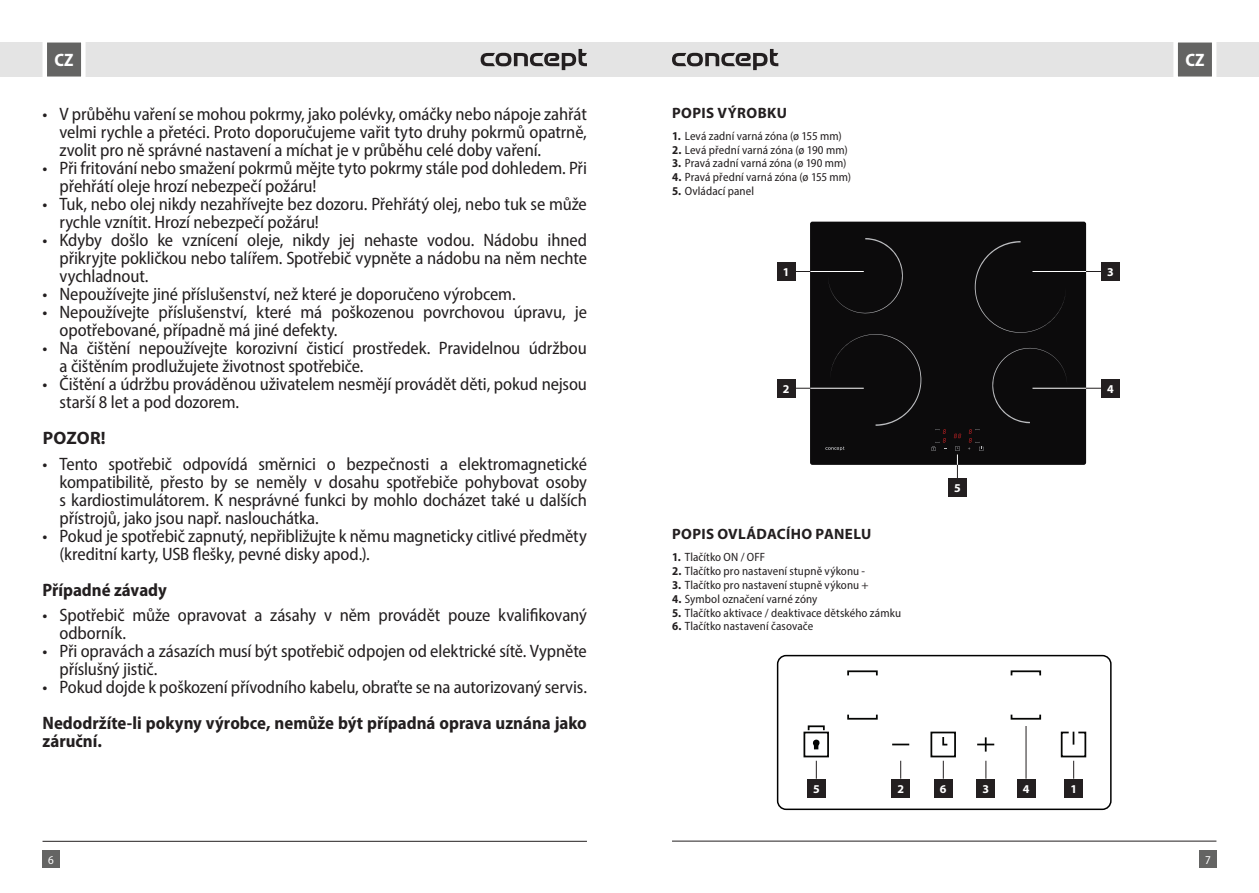
<style>
.page{position:relative;width:1259px;height:893px;background:#fff}
.page>*{position:absolute;margin:0;border:0;box-sizing:border-box;transform-origin:0 0}
.t1{font:semi-condensed 18px/18px "Myriad Pro";letter-spacing:-.005em;color:#231f20}
.t2{font:700 semi-condensed 18px/18px "Myriad Pro";color:#231f20}
.t3{font:700 18px "Myriad Pro";letter-spacing:.01em;color:#231f20}
.t4{font:700 semi-condensed 18px "Myriad Pro";color:#fff}
.t5{font:700 15px "Myriad Pro";letter-spacing:.025em;color:#231f20}
.t6{font:semi-condensed 12px "Myriad Pro";letter-spacing:.01em;color:#231f20}
.t7{font:700 12px "Myriad Pro";color:#fff}
.t8{font:semi-condensed 12px "Myriad Pro";color:#fff}
.s1{font-weight:700}
</style>
<div class="page">
<div style="left:629px;top:43px;width:630px;height:34px;background:#e4e4e4"></div>
<div style="left:0;top:43px;width:629px;height:34px;background:#e4e4e4"></div>
<div style="left:43px;top:850px;width:17px;height:17px;background:#646463"></div>
<div style="left:1199px;top:850px;width:17px;height:17px;background:#646463"></div>
<svg style="left:1171px;top:42px;width:47px;height:35px;background:#8f8f8e"></svg>
<svg style="left:40px;top:42px;width:48px;height:35px;background:#919190"></svg>
<hr style="left:672px;top:841px;width:544px;height:1px;background:#231f20">
<hr style="left:43px;top:841px;width:544px;height:1px;background:#231f20">
<svg style="left:480px;top:49px;width:107px;height:21px"></svg>
<svg style="left:672px;top:49px;width:106px;height:21px"></svg>
<svg style="left:900px;top:761px;width:1px;height:18px"></svg>
<svg style="left:816px;top:761px;width:1px;height:18px"></svg>
<svg style="left:985px;top:761px;width:1px;height:18px"></svg>
<hr style="left:1025px;top:726px;width:1px;height:53px;background:#231f20">
<svg style="left:943px;top:761px;width:1px;height:18px"></svg>
<div style="left:891px;top:779px;width:19px;height:19px;background:#231f20"></div>
<div style="left:807px;top:779px;width:18px;height:19px;background:#231f20"></div>
<div style="left:976px;top:779px;width:19px;height:19px;background:#231f20"></div>
<div style="left:1064px;top:779px;width:18px;height:19px;background:#231f20"></div>
<div style="left:1017px;top:779px;width:18px;height:19px;background:#231f20"></div>
<div style="left:934px;top:779px;width:18px;height:19px;background:#231f20"></div>
<div style="left:803px;top:732px;width:26px;height:25px;border:2px solid #040503"></div>
<div style="left:930px;top:732px;width:26px;height:25px;border:2px solid #040503"></div>
<div style="left:807px;top:725px;width:17px;height:6px;border:2px solid #040503"></div>
<svg style="left:812px;top:739px;width:8px;height:11px"></svg>
<div style="left:847px;top:714px;width:30px;height:6px;border:2px solid #040503"></div>
<div style="left:847px;top:670px;width:30px;height:6px;border:2px solid #040503"></div>
<div style="left:1010px;top:714px;width:31px;height:6px;border:2px solid #040503"></div>
<div style="left:1010px;top:670px;width:31px;height:6px;border:2px solid #040503"></div>
<svg style="left:892px;top:744px;width:17px;height:1px"></svg>
<svg style="left:977px;top:737px;width:17px;height:15px"></svg>
<svg style="left:942px;top:737px;width:6px;height:9px"></svg>
<svg style="left:1060px;top:731px;width:26px;height:48px"></svg>
<div style="left:777px;top:655px;width:334px;height:155px;border:2px solid #000;border-radius:9px"></div>
<div style="left:810px;top:222px;width:276px;height:243px;background:#0c0b0c;border-radius:2px"></div>
<svg style="left:992px;top:348px;width:75px;height:75px"></svg>
<svg style="left:828px;top:238px;width:75px;height:76px"></svg>
<svg style="left:974px;top:241px;width:91px;height:92px"></svg>
<svg style="left:830px;top:334px;width:91px;height:92px"></svg>
<svg style="left:825px;top:447px;width:19px;height:3px"></svg>
<svg style="left:954px;top:434px;width:7px;height:5px"></svg>
<svg style="left:931px;top:429px;width:16px;height:22px"></svg>
<svg style="left:968px;top:429px;width:15px;height:22px"></svg>
<hr style="left:810px;top:271px;width:53px;height:1px;background:#fff">
<hr style="left:1032px;top:271px;width:54px;height:1px;background:#fff">
<hr style="left:1032px;top:388px;width:54px;height:1px;background:#fff">
<hr style="left:810px;top:388px;width:53px;height:1px;background:#fff">
<svg style="left:795px;top:271px;width:15px;height:1px"></svg>
<svg style="left:1086px;top:271px;width:15px;height:1px"></svg>
<svg style="left:1086px;top:388px;width:15px;height:1px"></svg>
<svg style="left:955px;top:446px;width:4px;height:32px"></svg>
<svg style="left:795px;top:388px;width:15px;height:1px"></svg>
<div style="left:777px;top:262px;width:18px;height:19px;background:#231f20"></div>
<div style="left:1101px;top:262px;width:18px;height:19px;background:#231f20"></div>
<div style="left:1101px;top:379px;width:18px;height:19px;background:#231f20"></div>
<div style="left:948px;top:478px;width:18px;height:19px;background:#231f20"></div>
<div style="left:777px;top:379px;width:18px;height:19px;background:#231f20"></div>
<p class="t4" style="left:55px;top:48px;width:20px">CZ</p>
<p class="t4" style="left:1185px;top:48px;width:20px">CZ</p>
<p class="t1" style="left:60px;top:105px;width:529px;text-align:justify;text-indent:-17px">• V průběhu vaření se mohou pokrmy, jako polévky, omáčky nebo nápoje zahřát velmi rychle a přetéci. Proto doporučujeme vařit tyto druhy pokrmů opatrně, zvolit pro ně správné nastavení a míchat je v průběhu celé doby vaření.</p>
<p class="t1" style="left:60px;top:159px;width:529px;text-indent:-17px">• Při fritování nebo smažení pokrmů mějte tyto pokrmy stále pod dohledem. Při přehřátí oleje hrozí nebezpečí požáru!</p>
<p class="t1" style="left:60px;top:195px;width:529px;text-indent:-17px">• Tuk, nebo olej nikdy nezahřívejte bez dozoru. Přehřátý olej, nebo tuk se může rychle vznítit. Hrozí nebezpečí požáru!</p>
<p class="t1" style="left:60px;top:231px;width:529px;text-align:justify;text-indent:-17px">• Kdyby došlo ke vznícení oleje, nikdy jej nehaste vodou. Nádobu ihned přikryjte pokličkou nebo talířem. Spotřebič vypněte a nádobu na něm nechte vychladnout.</p>
<p class="t1" style="left:43px;top:285px;width:475px">• Nepoužívejte jiné příslušenství, než které je doporučeno výrobcem.</p>
<p class="t1" style="left:60px;top:303px;width:529px;text-indent:-17px">• Nepoužívejte příslušenství, které má poškozenou povrchovou úpravu, je opotřebované, případně má jiné defekty.</p>
<p class="t1" style="left:60px;top:339px;width:529px;text-indent:-17px">• Na čištění nepoužívejte korozivní čisticí prostředek. Pravidelnou údržbou a čištěním prodlužujete životnost spotřebiče.</p>
<p class="t1" style="left:60px;top:375px;width:529px;text-indent:-17px">• Čištění a údržbu prováděnou uživatelem nesmějí provádět děti, pokud nejsou starší 8 let a pod dozorem.</p>
<p class="t3" style="left:43px;top:426px;width:65px">POZOR!</p>
<p class="t1" style="left:60px;top:455px;width:529px;text-align:justify;text-indent:-17px">• Tento spotřebič odpovídá směrnici o bezpečnosti a elektromagnetické kompatibilitě, přesto by se neměly v dosahu spotřebiče pohybovat osoby s kardiostimulátorem. K nesprávné funkci by mohlo docházet také u dalších přístrojů, jako jsou např. naslouchátka.</p>
<p class="t1" style="left:60px;top:527px;width:529px;text-indent:-17px">• Pokud je spotřebič zapnutý, nepřibližujte k němu magneticky citlivé předměty (kreditní karty, USB flešky, pevné disky apod.).</p>
<p class="t2" style="left:43px;top:581px;width:126px">Případné závady</p>
<p class="t1" style="left:60px;top:605px;width:529px;text-indent:-17px">• Spotřebič může opravovat a zásahy v něm provádět pouze kvalifikovaný odborník.</p>
<p class="t1" style="left:60px;top:641px;width:529px;text-indent:-17px">• Při opravách a zásazích musí být spotřebič odpojen od elektrické sítě. Vypněte příslušný jistič.</p>
<p class="t1" style="left:43px;top:677px;width:546px">• Pokud dojde k poškození přívodního kabelu, obraťte se na autorizovaný servis.</p>
<p class="t2" style="left:43px;top:713px;width:546px">Nedodržíte-li pokyny výrobce, nemůže být případná oprava uznána jako záruční.</p>
<p class="t5" style="left:672px;top:103px;width:116px">POPIS VÝROBKU</p>
<p class="t6" style="left:672px;top:128px;width:171px"><span class="s1">1.</span> Levá zadní varná zóna (ø 155 mm)</p>
<p class="t6" style="left:672px;top:142px;width:177px"><span class="s1">2.</span> Levá přední varná zóna (ø 190 mm)</p>
<p class="t6" style="left:672px;top:156px;width:176px"><span class="s1">3.</span> Pravá zadní varná zóna (ø 190 mm)</p>
<p class="t6" style="left:672px;top:170px;width:181px"><span class="s1">4.</span> Pravá přední varná zóna (ø 155 mm)</p>
<p class="t6" style="left:672px;top:184px;width:84px"><span class="s1">5.</span> Ovládací panel</p>
<p class="t7" style="left:782px;top:264px;width:8px">1</p>
<p class="t7" style="left:1107px;top:264px;width:8px">3</p>
<p class="t7" style="left:782px;top:381px;width:8px">2</p>
<p class="t5" style="left:672px;top:524px;width:201px">POPIS OVLÁDACÍHO PANELU</p>
<p class="t6" style="left:672px;top:550px;width:95px"><span class="s1">1.</span> Tlačítko ON / OFF</p>
<p class="t6" style="left:672px;top:564px;width:195px"><span class="s1">2.</span> Tlačítko pro nastavení stupně výkonu -</p>
<p class="t6" style="left:672px;top:578px;width:198px"><span class="s1">3.</span> Tlačítko pro nastavení stupně výkonu +</p>
<p class="t6" style="left:672px;top:591px;width:147px"><span class="s1">4.</span> Symbol označení varné zóny</p>
<p class="t6" style="left:672px;top:605px;width:231px"><span class="s1">5.</span> Tlačítko aktivace / deaktivace dětského zámku</p>
<p class="t6" style="left:672px;top:619px;width:143px"><span class="s1">6.</span> Tlačítko nastavení časovače</p>
<p class="t7" style="left:954px;top:480px;width:8px">5</p>
<p class="t7" style="left:1107px;top:381px;width:8px">4</p>
<p class="t7" style="left:813px;top:781px;width:8px">5</p>
<p class="t7" style="left:897px;top:781px;width:8px">2</p>
<p class="t7" style="left:940px;top:781px;width:8px">6</p>
<p class="t7" style="left:982px;top:781px;width:8px">3</p>
<p class="t7" style="left:1022px;top:781px;width:8px">4</p>
<p class="t7" style="left:1070px;top:781px;width:8px">1</p>
<p class="t8" style="left:48px;top:852px;width:7px">6</p>
<p class="t8" style="left:1205px;top:852px;width:7px">7</p>
</div>
